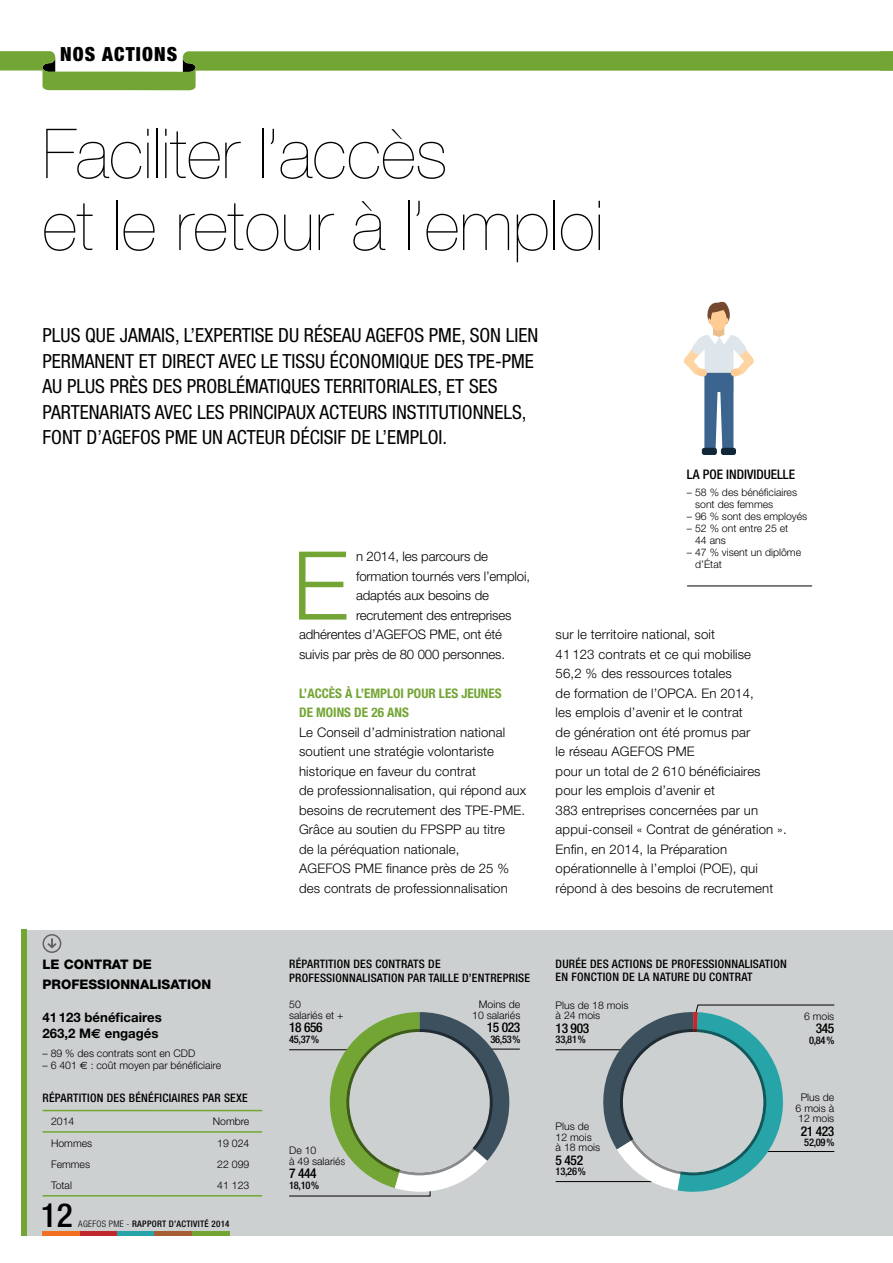
<style>
.page{position:relative;width:893px;height:1263px;background:#fff}
.page>*{position:absolute;margin:0;border:0;box-sizing:border-box;transform-origin:0 0}
.t1{font:300 95.1px "Helvetica Neue LT Std";color:#73a534}
.t2{font:200 69px/72px "Helvetica Neue LT Std";color:#000}
.t3{font:500 condensed 33.3px "Helvetica Neue LT Std";color:#000}
.t4{font:condensed 19.5px "Helvetica Neue LT Std";color:#000}
.t5{font:900 condensed 19.5px "Helvetica Neue LT Std";letter-spacing:.06em;color:#000}
.t6{font:500 condensed 13.5px "Helvetica Neue LT Std";letter-spacing:-.03em;color:#000}
.t7{font:300 13.2px/19.5px "Helvetica Neue LT Std";letter-spacing:.01em;color:#000}
.t8{font:300 13.2px "Helvetica Neue LT Std";letter-spacing:-.01em;color:#000}
.t9{font:700 condensed 13.2px/19.5px "Helvetica Neue LT Std";color:#73a534}
.t10{font:700 13.2px/16.5px "Helvetica Neue LT Std";color:#000}
.t11{font:800 13.2px/19.5px "Helvetica Neue LT Std";color:#000}
.t12{font:500 condensed 13.2px "Helvetica Neue LT Std";color:#000}
.t13{font:500 condensed 11.7px/13.5px "Helvetica Neue LT Std";letter-spacing:.02em;color:#000}
.t14{font:300 10.5px/10.5px "Helvetica Neue LT Std";color:#000}
.t15{font:500 condensed 10.5px "Helvetica Neue LT Std";letter-spacing:-.03em;color:#000}
.t16{font:300 condensed 9px "Helvetica Neue LT Std";letter-spacing:.03em;color:#000}
.t17{font:500 condensed 9px "Helvetica Neue LT Std";letter-spacing:.03em;color:#000}
.s1{font-family:"Euro Sans"}
.s2{font-family:"Euro Sans";font-weight:400}
.s3{font-weight:500}
</style>
<div class="page">
<svg style="left:0;top:51px;width:893px;height:39px"></svg>
<div style="left:27px;top:930px;width:866px;height:306px;background:#cdd0d1"></div>
<div style="left:21px;top:991px;width:6px;height:61px;background:#73a534"></div>
<div style="left:21px;top:930px;width:6px;height:61px;background:#73a534"></div>
<div style="left:21px;top:1175px;width:6px;height:61px;background:#73a534"></div>
<div style="left:21px;top:1052px;width:6px;height:61px;background:#73a534"></div>
<div style="left:21px;top:1113px;width:6px;height:62px;background:#73a534"></div>
<hr style="left:80px;top:1232px;width:37px;height:4px;background:#c1272d">
<hr style="left:43px;top:1232px;width:37px;height:4px;background:#f36f21">
<hr style="left:192px;top:1232px;width:38px;height:4px;background:#73a534">
<hr style="left:117px;top:1232px;width:38px;height:4px;background:#26a4a8">
<hr style="left:155px;top:1232px;width:37px;height:4px;background:#a55e33">
<hr style="left:556px;top:1049px;width:87px;height:1px;background:#000">
<hr style="left:556px;top:1181px;width:119px;height:1px;background:#000">
<hr style="left:469px;top:1049px;width:51px;height:1px;background:#000">
<svg style="left:43px;top:934px;width:18px;height:19px"></svg>
<hr style="left:687px;top:586px;width:125px;height:1px;background:#000">
<svg style="left:684px;top:301px;width:70px;height:151px"></svg>
<div style="left:702px;top:448px;width:15px;height:7px;background:#112737;border-radius:3px"></div>
<div style="left:721px;top:448px;width:15px;height:7px;background:#112737;border-radius:3px"></div>
<svg style="left:289px;top:1012px;width:220px;height:185px"></svg>
<div style="left:346px;top:1029px;width:147px;height:146px;border:3px solid #888a8d;border-radius:50%"></div>
<div style="left:349px;top:1032px;width:141px;height:140px;background:#cdd0d1;border-radius:50%"></div>
<hr style="left:43px;top:1195px;width:113px;height:1px;background:#73a534">
<hr style="left:156px;top:1195px;width:106px;height:1px;background:#73a534">
<hr style="left:43px;top:1110px;width:113px;height:1px;background:#73a534">
<hr style="left:156px;top:1110px;width:106px;height:1px;background:#73a534">
<hr style="left:43px;top:1131px;width:113px;height:2px;background:#73a534">
<hr style="left:156px;top:1131px;width:106px;height:2px;background:#73a534">
<svg style="left:591px;top:1004px;width:244px;height:188px"></svg>
<div style="left:620px;top:1029px;width:146px;height:146px;border:3px solid #888a8d;border-radius:50%"></div>
<div style="left:623px;top:1032px;width:140px;height:140px;background:#cdd0d1;border-radius:50%"></div>
<h3 class="t5" style="left:60px;top:42px;width:119px">NOS ACTIONS</h3>
<h2 class="t2" style="left:43px;top:117px;width:563px">Faciliter l’accès<br>et le retour à l’emploi</h2>
<h3 class="t4" style="left:43px;top:324px;width:54px">PLUS QUE</h3>
<h3 class="t4" style="left:120px;top:324px;width:11px">JAMAIS</h3>
<h3 class="t4" style="left:175px;top:324px;width:30px">, L’EXPERTISE</h3>
<h3 class="t4" style="left:278px;top:324px;width:36px">DU RÉSEAU</h3>
<h3 class="t4" style="left:366px;top:324px;width:115px">AGEFOS PME, SON</h3>
<h3 class="t4" style="left:506px;top:324px;width:9px">LIEN</h3>
<h3 class="t4" style="left:43px;top:349px;width:12px">PERMANENT</h3>
<h3 class="t4" style="left:139px;top:349px;width:33px">ET DIRECT</h3>
<h3 class="t4" style="left:219px;top:349px;width:11px">AVEC</h3>
<h3 class="t4" style="left:261px;top:349px;width:31px">LE TISSU</h3>
<h3 class="t4" style="left:330px;top:349px;width:11px">ÉCONOMIQUE</h3>
<h3 class="t4" style="left:434px;top:349px;width:102px">DES TPE-PME</h3>
<h3 class="t4" style="left:43px;top:375px;width:35px">AU PLUS</h3>
<h3 class="t4" style="left:110px;top:375px;width:54px">PRÈSDES</h3>
<h3 class="t4" style="left:187px;top:375px;width:11px">PROBLÉMATIQUES</h3>
<h3 class="t4" style="left:324px;top:375px;width:10px">TERRITORIALES</h3>
<h3 class="t4" style="left:438px;top:375px;width:42px">, ET SES</h3>
<h3 class="t4" style="left:43px;top:400px;width:10px">PARTENARIATS</h3>
<h3 class="t4" style="left:155px;top:400px;width:11px">AVEC</h3>
<h3 class="t4" style="left:197px;top:400px;width:42px">LES PRINCIPAUX</h3>
<h3 class="t4" style="left:319px;top:400px;width:11px">ACTEURS</h3>
<h3 class="t4" style="left:392px;top:400px;width:10px">INSTITUTIONNELS</h3>
<h3 class="t4" style="left:522px;top:400px;width:6px">,</h3>
<h3 class="t4" style="left:43px;top:426px;width:11px">FONT</h3>
<h3 class="t4" style="left:87px;top:426px;width:152px">D’AGEFOS PME UN ACTEUR</h3>
<h3 class="t4" style="left:290px;top:426px;width:9px">DÉCISIF</h3>
<h3 class="t4" style="left:351px;top:426px;width:46px">DE L’EMPLOI</h3>
<h3 class="t4" style="left:443px;top:426px;width:6px">.</h3>
<h1 class="t1" style="left:292px;top:528px;width:58px">E</h1>
<p class="t8" style="left:356px;top:548px;width:134px">n 2014, les parcours de</p>
<p class="t8" style="left:356px;top:568px;width:176px">formation tournés vers l’emploi,</p>
<p class="t8" style="left:356px;top:587px;width:134px">adaptés aux besoins de</p>
<p class="t8" style="left:356px;top:607px;width:157px">recrutement des entreprises</p>
<p class="t8" style="left:299px;top:626px;width:205px">adhérentes d’AGEFOS PME, ont été</p>
<p class="t8" style="left:299px;top:646px;width:207px">suivis par près de 80 000 personnes.</p>
<p class="t9" style="left:299px;top:683px;width:204px">L’ACCÈS À L’EMPLOI POUR LES JEUNES<br>DE MOINS DE 26 ANS</p>
<p class="t7" style="left:299px;top:722px;width:229px">Le Conseil d’administration national soutient une stratégie volontariste historique en faveur du contrat<br>de professionnalisation, qui répond aux besoins de recrutement des TPE-PME.<br>Grâce au soutien du FPSPP au titre<br>de la péréquation nationale,<br>AGEFOS PME finance près de 25 % des contrats de professionnalisation</p>
<p class="t12" style="left:687px;top:467px;width:110px">LA POE INDIVIDUELLE</p>
<p class="t14" style="left:695px;top:486px;width:103px;line-height:12px;text-indent:-8px">– 58 % des bénéficiaires sont des femmes</p>
<p class="t14" style="left:687px;top:510px;width:122px">– 96 % sont des employés</p>
<p class="t14" style="left:695px;top:522px;width:95px;line-height:12px;text-indent:-8px">– 52 % ont entre 25 et<br>44 ans</p>
<p class="t14" style="left:695px;top:546px;width:107px;line-height:12px;text-indent:-8px">– 47 % visent un diplôme d’État</p>
<p class="t7" style="left:556px;top:624px;width:233px">sur le territoire national, soit<br>41 123 contrats et ce qui mobilise<br>56,2 % des ressources totales<br>de formation de l’OPCA. En 2014,<br>les emplois d’avenir et le contrat<br>de génération ont été promus par<br>le réseau AGEFOS PME<br>pour un total de 2 610 bénéficiaires pour les emplois d’avenir et<br>383 entreprises concernées par un appui-conseil « Contrat de génération ».<br>Enfin, en 2014, la Préparation opérationnelle à l’emploi (POE), qui répond à des besoins de recrutement</p>
<p class="t11" style="left:43px;top:955px;width:109px">LE CONTRAT DE<br>PROFESS</p>
<p class="t11" style="left:106px;top:974px;width:107px">IONNALISATION</p>
<p class="t10" style="left:43px;top:1008px;width:121px">41123 bénéficaires<br>263,2 M<span class="s1">€</span> engagés</p>
<p class="t14" style="left:43px;top:1047px;width:154px">– 89 % des contrats sont en CDD</p>
<p class="t14" style="left:43px;top:1059px;width:180px">– 6 401 <span class="s2">€</span> : coût moyen par bénéficiaire</p>
<p class="t13" style="left:289px;top:957px;width:153px">RÉPARTITION DES CO NTRATS DE<br>PROFESSIONNALISATION PAR</p>
<p class="t13" style="left:428px;top:970px;width:103px">TAILLE D’ENTREPRISE</p>
<p class="t14" style="left:472px;top:999px;width:50px;text-align:right">Moins de<br>10 salariés</p>
<p class="t6" style="left:487px;top:1019px;width:35px">15 023</p>
<p class="t15" style="left:490px;top:1033px;width:32px">36,53%</p>
<p class="t14" style="left:289px;top:999px;width:56px">50<br>salariés et +</p>
<p class="t6" style="left:289px;top:1019px;width:35px">18 656</p>
<p class="t15" style="left:289px;top:1033px;width:32px">45,37%</p>
<p class="t13" style="left:556px;top:956px;width:233px">DURÉE DES ACTIONS DE PROFESSIONNALISATION<br>EN FONCTION DE LA NATURE DU CO NTRAT</p>
<p class="t14" style="left:556px;top:999px;width:74px">Plus de 18 mois à 24 mois</p>
<p class="t6" style="left:556px;top:1020px;width:35px">13 903</p>
<p class="t15" style="left:556px;top:1033px;width:32px">33,81%</p>
<p class="t14" style="left:804px;top:1010px;width:32px">6 mois</p>
<p class="t6" style="left:816px;top:1020px;width:20px">345</p>
<p class="t15" style="left:809px;top:1034px;width:27px">0,84%</p>
<p class="t13" style="left:43px;top:1091px;width:167px">RÉPARTITION DES BÉNÉFICIAIRES PAR</p>
<p class="t13" style="left:224px;top:1091px;width:25px">SEXE</p>
<p class="t14" style="left:51px;top:1116px;width:25px">2014</p>
<p class="t14" style="left:213px;top:1116px;width:38px">Nombre</p>
<p class="t14" style="left:51px;top:1137px;width:43px">Hommes</p>
<p class="t14" style="left:217px;top:1137px;width:34px">19 024</p>
<p class="t14" style="left:51px;top:1158px;width:41px">Femmes</p>
<p class="t14" style="left:217px;top:1158px;width:34px">22 099</p>
<p class="t14" style="left:51px;top:1179px;width:23px">Total</p>
<p class="t14" style="left:217px;top:1179px;width:34px">41 123</p>
<p class="t14" style="left:289px;top:1145px;width:58px">De 10<br>à 49 salariés</p>
<p class="t6" style="left:289px;top:1165px;width:29px">7 444</p>
<p class="t15" style="left:289px;top:1178px;width:32px">18,10%</p>
<p class="t14" style="left:556px;top:1121px;width:46px">Plus de<br>12 mois<br>à 18 mois</p>
<p class="t6" style="left:556px;top:1152px;width:29px">5 452</p>
<p class="t15" style="left:556px;top:1165px;width:32px">13,26%</p>
<p class="t14" style="left:796px;top:1092px;width:40px;text-align:center">Plus de<br>6 mois à<br>12 mois</p>
<p class="t6" style="left:801px;top:1123px;width:35px">21 423</p>
<p class="t15" style="left:804px;top:1136px;width:32px">52,09%</p>
<h3 class="t3" style="left:41px;top:1195px;width:33px">12</h3>
<p class="t16" style="left:78px;top:1218px;width:65px">AGEFOS PME - <span class="s3">RAPPOR</span></p>
<p class="t17" style="left:162px;top:1218px;width:69px">T D’ACTIVITÉ 2014</p>
</div>
